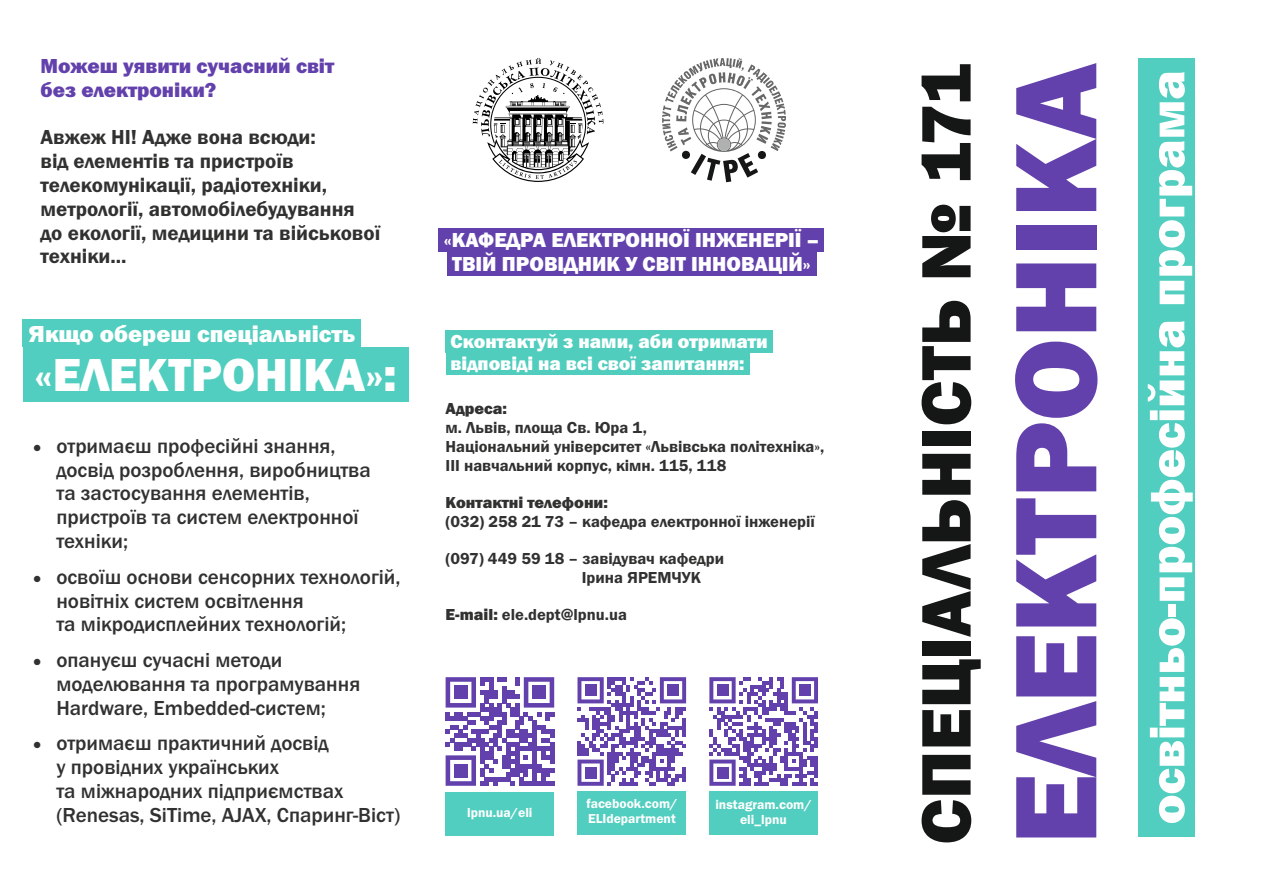
<style>
.page{position:relative;width:1263px;height:893px;background:#fff}
.page>*{position:absolute;margin:0;border:0;box-sizing:border-box;transform-origin:0 0}
.t1{font:800 120px "Franklin Gothic";color:#6341ac}
.t2{font:800 72.45px "Franklin Gothic";color:#151616}
.t3{font:800 50.1px "Franklin Gothic";color:#fff}
.t4{font:800 48px "Franklin Gothic";color:#fff}
.t5{font:800 24px "Franklin Gothic";color:#fff}
.t6{font:500 21px/23.9px "Franklin Gothic";color:#313130}
.t7{font:600 21px/23.9px "Franklin Gothic";color:#313130}
.t8{font:800 21px/23.9px "Franklin Gothic";color:#fff;text-align:center}
.t9{font:800 21px/23.9px "Franklin Gothic";color:#6341ac}
.t10{font:800 19.5px/22px "Franklin Gothic";color:#fff}
.t11{font:600 16.5px/18.8px "Franklin Gothic";color:#313130}
.t12{font:800 16.5px "Franklin Gothic";color:#313130}
.t13{font:600 13.5px/15.3px "Franklin Gothic";color:#fff}
.s1{font-weight:800}
</style>
<div class="page">
<div style="left:446px;top:792px;width:108px;height:43px;background:#51cebf"></div>
<div style="left:577px;top:791px;width:109px;height:43px;background:#51cebf"></div>
<div style="left:709px;top:792px;width:109px;height:43px;background:#51cebf"></div>
<svg style="left:446px;top:677px;width:108px;height:109px"></svg>
<div style="left:454px;top:686px;width:13px;height:13px;background:#6341ac"></div>
<div style="left:532px;top:686px;width:13px;height:13px;background:#6341ac"></div>
<div style="left:454px;top:764px;width:13px;height:13px;background:#6341ac"></div>
<div style="left:446px;top:330px;width:327px;height:22px;background:#51cdbe"></div>
<div style="left:446px;top:352px;width:303px;height:22px;background:#51cdbe"></div>
<svg style="left:577px;top:677px;width:109px;height:109px"></svg>
<div style="left:585px;top:685px;width:11px;height:11px;background:#6341ac"></div>
<div style="left:667px;top:685px;width:12px;height:11px;background:#6341ac"></div>
<div style="left:585px;top:767px;width:11px;height:11px;background:#6341ac"></div>
<svg style="left:709px;top:677px;width:109px;height:109px"></svg>
<div style="left:717px;top:685px;width:11px;height:11px;background:#6341ac"></div>
<div style="left:799px;top:685px;width:11px;height:11px;background:#6341ac"></div>
<div style="left:717px;top:767px;width:11px;height:11px;background:#6341ac"></div>
<div style="left:1138px;top:58px;width:57px;height:779px;background:#51cebf"></div>
<svg style="left:473px;top:58px;width:130px;height:124px"></svg>
<svg style="left:662px;top:58px;width:124px;height:124px"></svg>
<div style="left:718px;top:139px;width:12px;height:12px;background:#afb0b0;border-radius:50%"></div>
<div style="left:23px;top:320px;width:338px;height:27px;background:#51cebf"></div>
<div style="left:23px;top:347px;width:386px;height:54px;background:#51cebf"></div>
<div style="left:438px;top:228px;width:386px;height:24px;background:#6341ac"></div>
<div style="left:447px;top:252px;width:369px;height:24px;background:#6341ac"></div>
<p class="t9" style="left:41px;top:56px;width:295px">Можеш уявити сучасний світ без електроніки?</p>
<p class="t7" style="left:41px;top:127px;width:341px">Авжеж НІ! Адже вона всюди:<br>від елементів та пристроїв телекомунікації, радіотехніки, метрології, автомобілебудування до екології, медицини та військової техніки...</p>
<p class="t5" style="left:29px;top:325px;width:328px">Якщо обереш спеціальність</p>
<h3 class="t4" style="left:35px;top:357px;width:364px">«ЕЛЕКТРОНІКА»:</h3>
<p class="t6" style="left:56px;top:435px;width:316px;text-indent:-23px">• отримаєш професійні знання, досвід розроблення, виробництва та застосування елементів, пристроїв та систем електронної техніки;</p>
<p class="t6" style="left:56px;top:566px;width:346px;text-indent:-23px">• освоїш основи сенсорних технологій, новітніх систем освітлення<br>та мікродисплейних технологій;</p>
<p class="t6" style="left:56px;top:650px;width:305px;text-indent:-23px">• опануєш сучасні методи моделювання та програмування<br>Hardware, Embedded-систем;</p>
<p class="t6" style="left:56px;top:733px;width:345px;text-indent:-23px">• отримаєш практичний досвід<br>у провідних українських<br>та міжнародних підприємствах (Renesas, SiTime, AJAX, Спаринг-Віст)</p>
<p class="t8" style="left:444px;top:230px;width:377px">«КАФЕДРА ЕЛЕКТРОННОЇ ІНЖЕНЕРІЇ –<br>ТВІЙ ПРОВІДНИК У СВІТ ІННОВАЦІЙ»</p>
<p class="t10" style="left:450px;top:332px;width:319px">Сконтактуй з нами, аби отримати відповіді на всі свої запитання:</p>
<p class="t12" style="left:446px;top:403px;width:63px">Адреса:</p>
<p class="t11" style="left:446px;top:419px;width:380px">м. Львів, площа Св. Юра 1,<br>Національний університет «Львівська політехніка»,<br>III навчальний корпус, кімн. 115, 118</p>
<p class="t12" style="left:446px;top:496px;width:164px">Контактні телефони:</p>
<p class="t11" style="left:446px;top:513px;width:371px">(032) 258 21 73 – кафедра електронної інженерії</p>
<p class="t11" style="left:582px;top:550px;width:144px;text-indent:-136px">(097) 449 59 18 – завідувач кафедри<br>Ірина ЯРЕМЧУК</p>
<p class="t11" style="left:446px;top:607px;width:183px"><span class="s1">E-mail:</span> ele.dept@lpnu.ua</p>
<p class="t13" style="left:467px;top:806px;width:67px">lpnu.ua/eli</p>
<p class="t13" style="left:586px;top:797px;width:93px">facebook.com/<br>ELIdepartment</p>
<p class="t13" style="left:715px;top:797px;width:98px;text-align:center">instagram.com/ eli_lpnu</p>
<h1 class="t1" style="left:1012px;top:844px;width:783px;rotate:-90deg">ЕЛЕКТРОНІКА</h1>
<h2 class="t2" style="left:920px;top:844px;width:782px;rotate:-90deg">СПЕЦІАЛЬНІСТЬ № 171</h2>
<h3 class="t3" style="left:1149px;top:824px;width:755px;rotate:-90deg">освітньо-професійна програма</h3>
</div>
